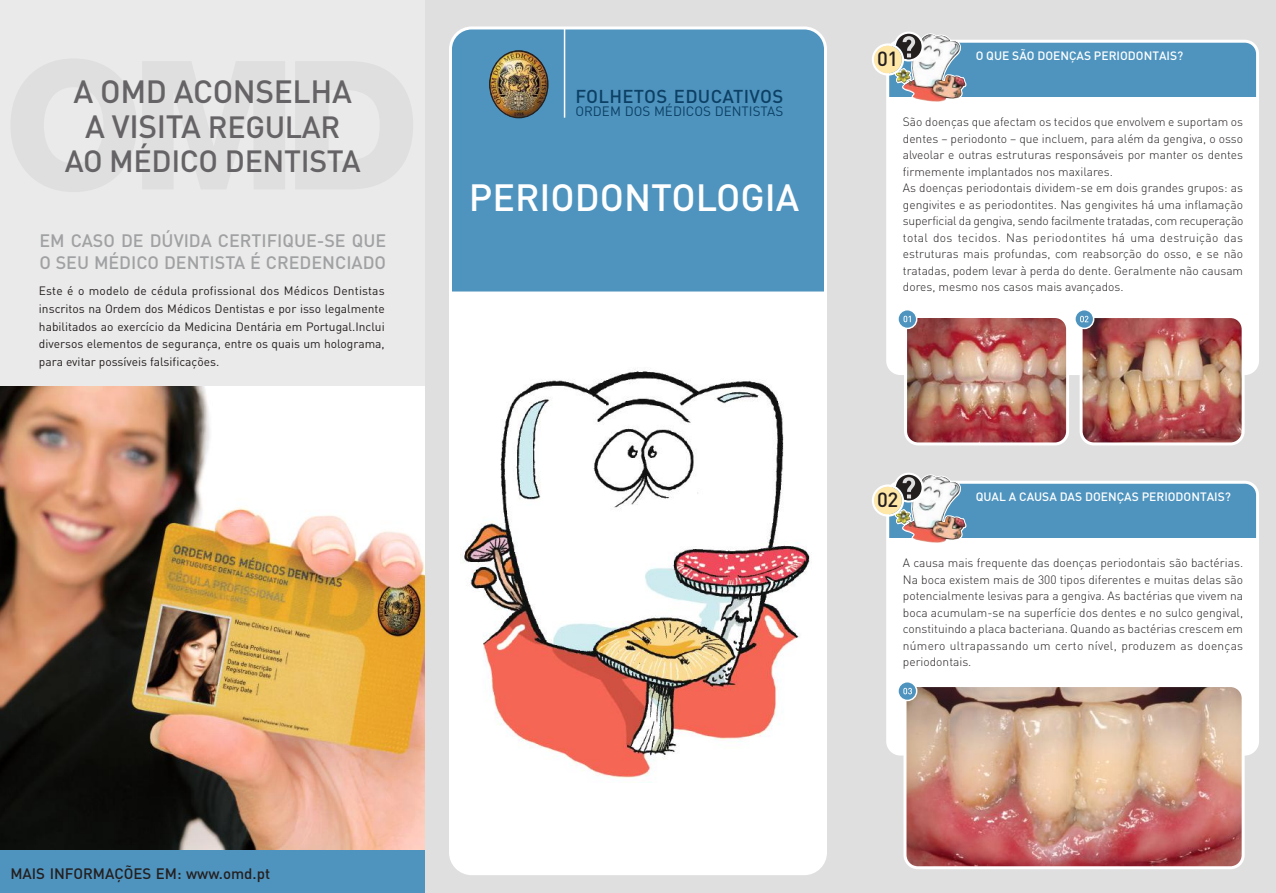
<style>
.page{position:relative;width:1276px;height:893px;background:#e0dfdf}
.page>*{position:absolute;margin:0;border:0;box-sizing:border-box;transform-origin:0 0}
.t1{font:500 37.5px "DIN";color:#fff}
.t2{font:500 31.8px/35.1px "DIN";letter-spacing:-.01em;color:#656365;text-align:center}
.t3{font:500 30.3px "DIN";letter-spacing:-.01em;color:#656365}
.t4{font:500 20.25px "DIN";color:#241f1f}
.t5{font:500 18.45px "DIN";letter-spacing:.02em;color:#0d4065}
.t6{font:500 17.85px/21.6px "DIN";color:#a0a1a3}
.t7{font:500 15px "DIN";color:#241f1f}
.t8{font:13.35px "DIN";color:#0d4065}
.t9{font:300 12px/16.5px "DIN";color:#241f1f}
.t10{font:12px/17.9px "DIN";color:#241f1f;text-align:justify}
.t11{font:500 12px "DIN";color:#fff}
.s1{font-size:30.3px}
</style>
<div class="page">
<div style="left:449px;top:257px;width:378px;height:568px;background:#fff"></div>
<img style="left:460px;top:371px;width:350px;height:407px">
<div style="left:449px;top:26px;width:378px;height:270px;background:#4e94bf"></div>
<img style="left:489px;top:51px;width:59px;height:67px">
<div style="left:489px;top:50px;width:59px;height:68px;border:1px solid #241f1f;border-radius:50%"></div>
<hr style="left:564px;top:29px;width:1px;height:89px;background:#fff">
<div style="left:887px;top:41px;width:370px;height:333px;background:#fff;border-radius:13px"></div>
<div style="left:887px;top:41px;width:370px;height:56px;background:#4e94bf"></div>
<div style="left:886px;top:40px;width:373px;height:335px;border:3px solid #fff;border-radius:13px"></div>
<img style="left:872px;top:32px;width:94px;height:71px">
<img style="left:1083px;top:319px;width:160px;height:125px">
<div style="left:1079px;top:315px;width:165px;height:130px;border:3px solid #fff;border-radius:13px"></div>
<img style="left:908px;top:319px;width:157px;height:122px">
<div style="left:904px;top:315px;width:165px;height:130px;border:3px solid #fff;border-radius:13px"></div>
<svg style="left:1075px;top:310px;width:18px;height:18px"></svg>
<div style="left:1074px;top:309px;width:20px;height:20px;border:2px solid #fff;border-radius:50%"></div>
<svg style="left:1080px;top:316px;width:8px;height:6px"></svg>
<div style="left:898px;top:310px;width:18px;height:18px;background:#4e94bf;border-radius:50%"></div>
<div style="left:897px;top:309px;width:20px;height:20px;border:2px solid #fff;border-radius:50%"></div>
<svg style="left:903px;top:316px;width:7px;height:6px"></svg>
<div style="left:887px;top:482px;width:370px;height:272px;background:#fff;border-radius:13px"></div>
<div style="left:887px;top:482px;width:370px;height:56px;background:#4e94bf"></div>
<div style="left:886px;top:481px;width:373px;height:274px;border:3px solid #fff;border-radius:13px"></div>
<img style="left:907px;top:688px;width:336px;height:180px">
<div style="left:903px;top:684px;width:341px;height:185px;border:3px solid #fff;border-radius:13px"></div>
<img style="left:872px;top:473px;width:94px;height:71px">
<div style="left:898px;top:682px;width:18px;height:18px;background:#4e94bf;border-radius:50%"></div>
<div style="left:897px;top:681px;width:20px;height:20px;border:2px solid #fff;border-radius:50%"></div>
<svg style="left:903px;top:687px;width:9px;height:7px"></svg>
<div style="left:449px;top:819px;width:378px;height:56px;background:#fff"></div>
<div style="left:0;top:848px;width:424px;height:45px;background:#4e94bf"></div>
<img style="left:0;top:386px;width:424px;height:463px">
<div style="left:0;top:0;width:424px;height:386px;background:#ebeaea"></div>
<svg style="left:11px;top:59px;width:402px;height:133px;fill:#e0dfdf"></svg>
<h2 class="t2" style="left:74px;top:73px;width:280px">A OMD ACONSELHA<br>A VISITA <span class="s1">REGULAR</span></h2>
<h3 class="t3" style="left:65px;top:141px;width:297px">AO MÉDICO DENTISTA</h3>
<h3 class="t6" style="left:39px;top:230px;width:348px">EM CASO DE DÚVIDA CERTIFIQUE-SE QUE<br>O SEU MÉDICO DENTISTA É CREDENCIADO</h3>
<p class="t10" style="left:39px;top:281px;width:347px">Este é o modelo de cédula profissional dos Médicos Dentistas inscritos na Ordem dos Médicos Dentistas e por isso legalmente habilitados ao exercício da Medicina Dentária em Portugal.Inclui diversos elementos de segurança, entre os quais um holograma, para evitar possíveis falsificações.</p>
<p class="t7" style="left:10px;top:864px;width:261px">MAIS INFORMAÇÕES EM: www.omd.pt</p>
<h3 class="t5" style="left:575px;top:85px;width:209px">FOLHETOS EDUCATIVOS</h3>
<p class="t8" style="left:575px;top:103px;width:209px">ORDEM DOS MÉDICOS DENTISTAS</p>
<h1 class="t1" style="left:469px;top:174px;width:332px">PERIODONTOLOGIA</h1>
<h3 class="t4" style="left:877px;top:45px;width:22px">01</h3>
<p class="t11" style="left:975px;top:48px;width:209px">O QUE SÃO DOENÇAS PERIODONTAIS?</p>
<p class="t9" style="left:903px;top:113px;width:342px">São doenças que afectam os tecidos que envolvem e suportam os dentes – periodonto – que incluem, para além da gengiva, o osso alveolar e outras estruturas responsáveis por manter os dentes firmemente implantados nos maxilares.<br>As doenças periodontais dividem-se em dois grandes grupos: as gengivites e as periodontites. Nas gengivites há uma inflamação superficial da gengiva, sendo facilmente tratadas, com recuperação total dos tecidos. Nas periodontites há uma destruição das estruturas mais profundas, com reabsorção do osso, e se não tratadas, podem levar à perda do dente. Geralmente não causam dores, mesmo nos casos mais avançados.</p>
<h3 class="t4" style="left:877px;top:486px;width:22px">02</h3>
<p class="t11" style="left:975px;top:489px;width:257px">QUAL A CAUSA DAS DOENÇAS PERIODONTAIS?</p>
<p class="t9" style="left:903px;top:554px;width:342px;text-align:justify">A causa mais frequente das doenças periodontais são bactérias.<br>Na boca existem mais de 300 tipos diferentes e muitas delas são potencialmente lesivas para a gengiva. As bactérias que vivem na boca acumulam-se na superfície dos dentes e no sulco gengival, constituindo a placa bacteriana. Quando as bactérias crescem em número ultrapassando um certo nível, produzem as doenças periodontais.</p>
</div>
